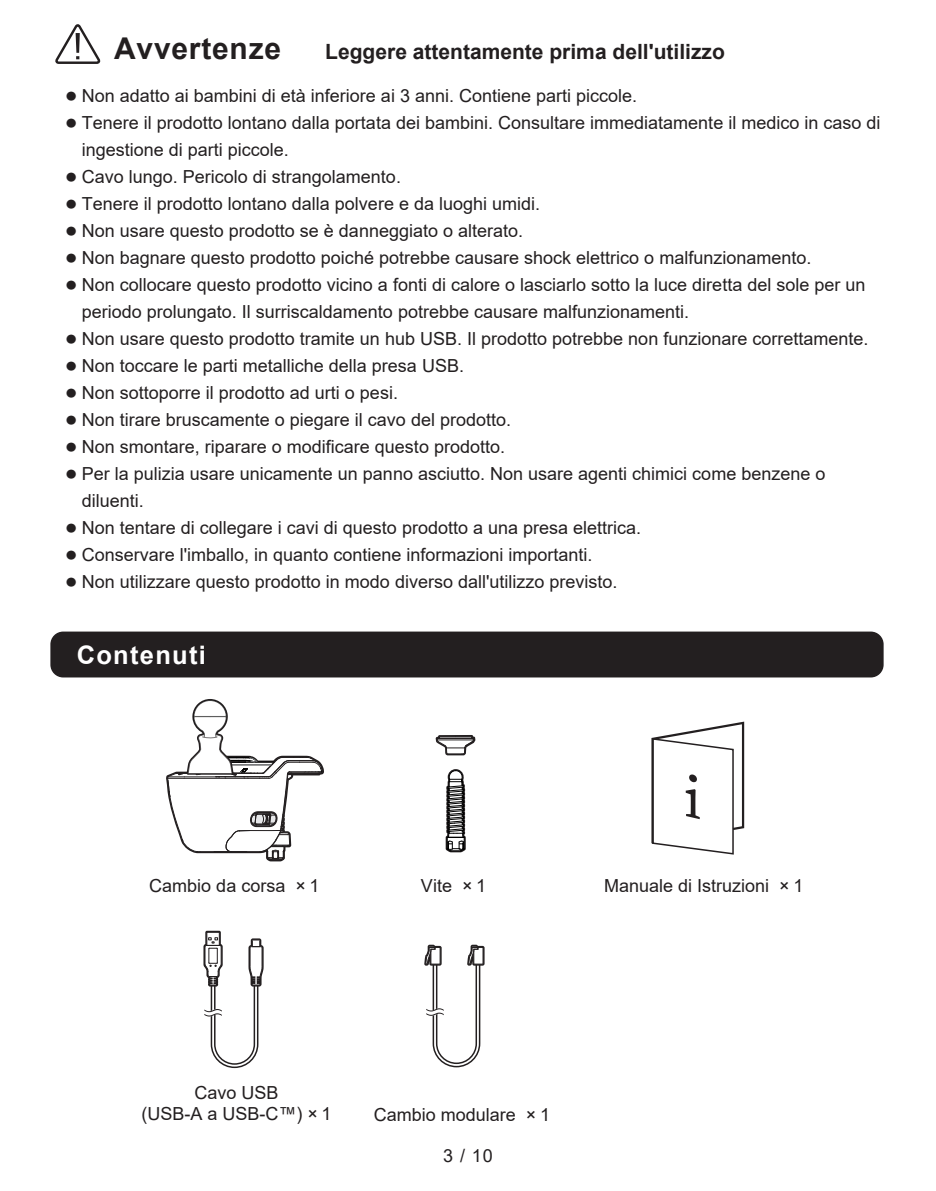
<style>
.page{position:relative;width:936px;height:1191px;background:#fff}
.page>*{position:absolute;margin:0;border:0;box-sizing:border-box;transform-origin:0 0}
.t1{font:700 30px "Arial";letter-spacing:.025em;color:#231f20}
.t2{font:700 25.5px "Arial";letter-spacing:.05em;color:#fff}
.t3{font:700 21px "Arial";color:#231f20}
.t4{font:18px/27px "Arial";color:#231f20}
.t5{font:10.2px "TBUD Go Std";color:#231f20}
</style>
<div class="page">
<svg style="left:55px;top:24px;width:45px;height:40px"></svg>
<svg style="left:76px;top:33px;width:4px;height:20px"></svg>
<div style="left:50px;top:631px;width:833px;height:46px;background:#231f20;border-radius:13px"></div>
<svg style="left:651px;top:721px;width:94px;height:134px"></svg>
<svg style="left:166px;top:699px;width:158px;height:162px"></svg>
<svg style="left:445px;top:769px;width:20px;height:83px"></svg>
<svg style="left:435px;top:735px;width:40px;height:20px"></svg>
<svg style="left:203px;top:930px;width:60px;height:138px"></svg>
<svg style="left:424px;top:944px;width:60px;height:123px"></svg>
<h1 class="t1" style="left:114px;top:27px;width:168px">Avvertenze</h1>
<p class="t3" style="left:325px;top:37px;width:401px">Leggere attentamente prima dell'utilizzo</p>
<p class="t4" style="left:82px;top:82px;width:800px">Non adatto ai bambini di età inferiore ai 3 anni. Contiene parti piccole.<br>Tenere il prodotto lontano dalla portata dei bambini. Consultare immediatamente il medico in caso di ingestione di parti piccole.<br>Cavo lungo. Pericolo di strangolamento.<br>Tenere il prodotto lontano dalla polvere e da luoghi umidi.<br>Non usare questo prodotto se è danneggiato o alterato.<br>Non bagnare questo prodotto poiché potrebbe causare shock elettrico o malfunzionamento.<br>Non collocare questo prodotto vicino a fonti di calore o lasciarlo sotto la luce diretta del sole per un periodo prolungato. Il surriscaldamento potrebbe causare malfunzionamenti.<br>Non usare questo prodotto tramite un hub USB. Il prodotto potrebbe non funzionare correttamente.<br>Non toccare le parti metalliche della presa USB.<br>Non sottoporre il prodotto ad urti o pesi.<br>Non tirare bruscamente o piegare il cavo del prodotto.<br>Non smontare, riparare o modificare questo prodotto.<br>Per la pulizia usare unicamente un panno asciutto. Non usare agenti chimici come benzene o diluenti.<br>Non tentare di collegare i cavi di questo prodotto a una presa elettrica.<br>Conservare l'imballo, in quanto contiene informazioni importanti.<br>Non utilizzare questo prodotto in modo diverso dall'utilizzo previsto.</p>
<p class="t5" style="left:66px;top:88px;width:12px">●</p>
<p class="t5" style="left:66px;top:115px;width:12px">●</p>
<p class="t5" style="left:66px;top:169px;width:12px">●</p>
<p class="t5" style="left:66px;top:196px;width:12px">●</p>
<p class="t5" style="left:66px;top:223px;width:12px">●</p>
<p class="t5" style="left:66px;top:250px;width:12px">●</p>
<p class="t5" style="left:66px;top:277px;width:12px">●</p>
<p class="t5" style="left:66px;top:331px;width:12px">●</p>
<p class="t5" style="left:66px;top:358px;width:12px">●</p>
<p class="t5" style="left:66px;top:385px;width:12px">●</p>
<p class="t5" style="left:66px;top:412px;width:12px">●</p>
<p class="t5" style="left:66px;top:439px;width:12px">●</p>
<p class="t5" style="left:66px;top:466px;width:12px">●</p>
<p class="t5" style="left:66px;top:520px;width:12px">●</p>
<p class="t5" style="left:66px;top:547px;width:12px">●</p>
<p class="t5" style="left:66px;top:574px;width:43px">●　　　</p>
<h2 class="t2" style="left:77px;top:637px;width:131px">Contenuti</h2>
<p class="t4" style="left:149px;top:872px;width:172px">Cambio da corsa × 1</p>
<p class="t4" style="left:421px;top:872px;width:67px">Vite × 1</p>
<p class="t4" style="left:604px;top:872px;width:201px">Manuale di Istruzioni × 1</p>
<p class="t4" style="left:141px;top:1082px;width:192px;line-height:21px;text-align:center">Cavo USB<br>(USB-A a USB-C™) × 1</p>
<p class="t4" style="left:374px;top:1101px;width:178px">Cambio modulare × 1</p>
<p class="t4" style="left:443px;top:1142px;width:51px">3 / 10</p>
</div>
